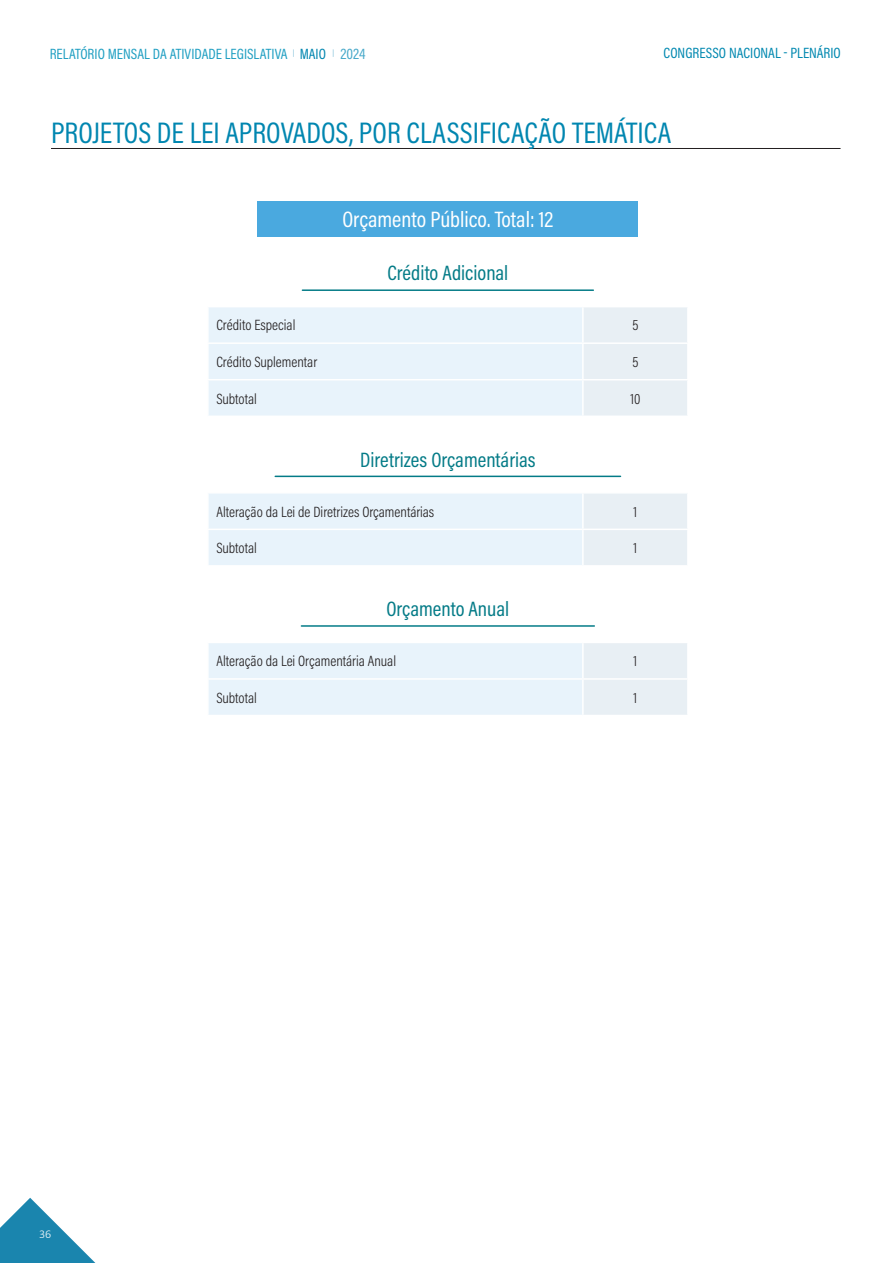
<style>
.page{position:relative;width:893px;height:1263px;background:#fff}
.page>*{position:absolute;margin:0;border:0;box-sizing:border-box;transform-origin:0 0}
.t1{font:30px "Acumin Pro Cond";color:#0086b0}
.t2{font:22.5px "Acumin Pro Cond";color:#fff}
.t3{font:21px "Acumin Pro Cond";color:#047b87}
.t4{font:300 15px "Acumin Pro Cond";color:#231f20}
.t5{font:15px "Acumin Pro Cond";color:#209fc2}
.t6{font:15px "Acumin Pro Cond";color:#0088b0}
.t7{font:300 12px "Calibri";color:#fff}
.s1{color:#0086b0}
.s2{color:#46a8c9}
</style>
<div class="page">
<svg style="left:0;top:1198px;width:96px;height:65px"></svg>
<div style="left:257px;top:202px;width:381px;height:35px;background:#4aa9df"></div>
<hr style="left:302px;top:289px;width:291px;height:2px;background:#047b87">
<hr style="left:275px;top:476px;width:345px;height:1px;background:#047b87">
<hr style="left:301px;top:625px;width:293px;height:2px;background:#047b87">
<div style="left:209px;top:307px;width:478px;height:108px;background:#e8f3fb"></div>
<hr style="left:582px;top:307px;width:2px;height:35px;background:#fff">
<hr style="left:207px;top:342px;width:376px;height:2px;background:#fff">
<hr style="left:583px;top:342px;width:106px;height:2px;background:#fff">
<hr style="left:582px;top:344px;width:2px;height:35px;background:#fff">
<hr style="left:207px;top:379px;width:376px;height:1px;background:#fff">
<hr style="left:583px;top:379px;width:106px;height:1px;background:#fff">
<hr style="left:582px;top:380px;width:2px;height:35px;background:#fff">
<div style="left:209px;top:493px;width:478px;height:72px;background:#e8f3fb"></div>
<hr style="left:582px;top:493px;width:2px;height:36px;background:#fff">
<hr style="left:207px;top:529px;width:376px;height:1px;background:#fff">
<hr style="left:583px;top:529px;width:106px;height:1px;background:#fff">
<hr style="left:582px;top:530px;width:2px;height:35px;background:#fff">
<div style="left:209px;top:643px;width:478px;height:72px;background:#e8f3fb"></div>
<hr style="left:582px;top:643px;width:2px;height:35px;background:#fff">
<hr style="left:207px;top:678px;width:376px;height:2px;background:#fff">
<hr style="left:583px;top:678px;width:106px;height:2px;background:#fff">
<hr style="left:582px;top:680px;width:2px;height:35px;background:#fff">
<hr style="left:51px;top:148px;width:789px;height:1px;background:#231f20">
<p class="t5" style="left:50px;top:44px;width:317px">RELATÓRIO MENSAL DA ATIVIDADE LEGISLATIVA <sup>|</sup> <span class="s1">MAIO</span> <sup>|</sup> <span class="s2">2024</span></p>
<p class="t6" style="left:664px;top:43px;width:179px">CONGRESSO NACIONAL - PLENÁRIO</p>
<h1 class="t1" style="left:51px;top:114px;width:622px">PROJETOS DE LEI APROVADOS, POR CLASSIFICAÇÃO TEMÁTICA</h1>
<h2 class="t2" style="left:342px;top:204px;width:212px">Orçamento Público. Total: 12</h2>
<h3 class="t3" style="left:387px;top:260px;width:122px">Crédito Adicional</h3>
<p class="t4" style="left:216px;top:316px;width:81px">Crédito Especial</p>
<p class="t4" style="left:632px;top:316px;width:8px">5</p>
<p class="t4" style="left:216px;top:352px;width:102px">Crédito Suplementar</p>
<p class="t4" style="left:632px;top:352px;width:8px">5</p>
<p class="t4" style="left:216px;top:389px;width:42px">Subtotal</p>
<p class="t4" style="left:630px;top:389px;width:11px">10</p>
<h3 class="t3" style="left:360px;top:446px;width:177px">Diretrizes Orçamentárias</h3>
<p class="t4" style="left:216px;top:502px;width:219px">Alteração da Lei de Diretrizes Orçamentárias</p>
<p class="t4" style="left:634px;top:502px;width:5px">1</p>
<p class="t4" style="left:216px;top:538px;width:42px">Subtotal</p>
<p class="t4" style="left:634px;top:538px;width:5px">1</p>
<h3 class="t3" style="left:386px;top:595px;width:124px">Orçamento Anual</h3>
<p class="t4" style="left:216px;top:651px;width:181px">Alteração da Lei Orçamentária Anual</p>
<p class="t4" style="left:634px;top:651px;width:5px">1</p>
<p class="t4" style="left:216px;top:688px;width:42px">Subtotal</p>
<p class="t4" style="left:634px;top:688px;width:5px">1</p>
<p class="t7" style="left:39px;top:1226px;width:14px">36</p>
</div>
